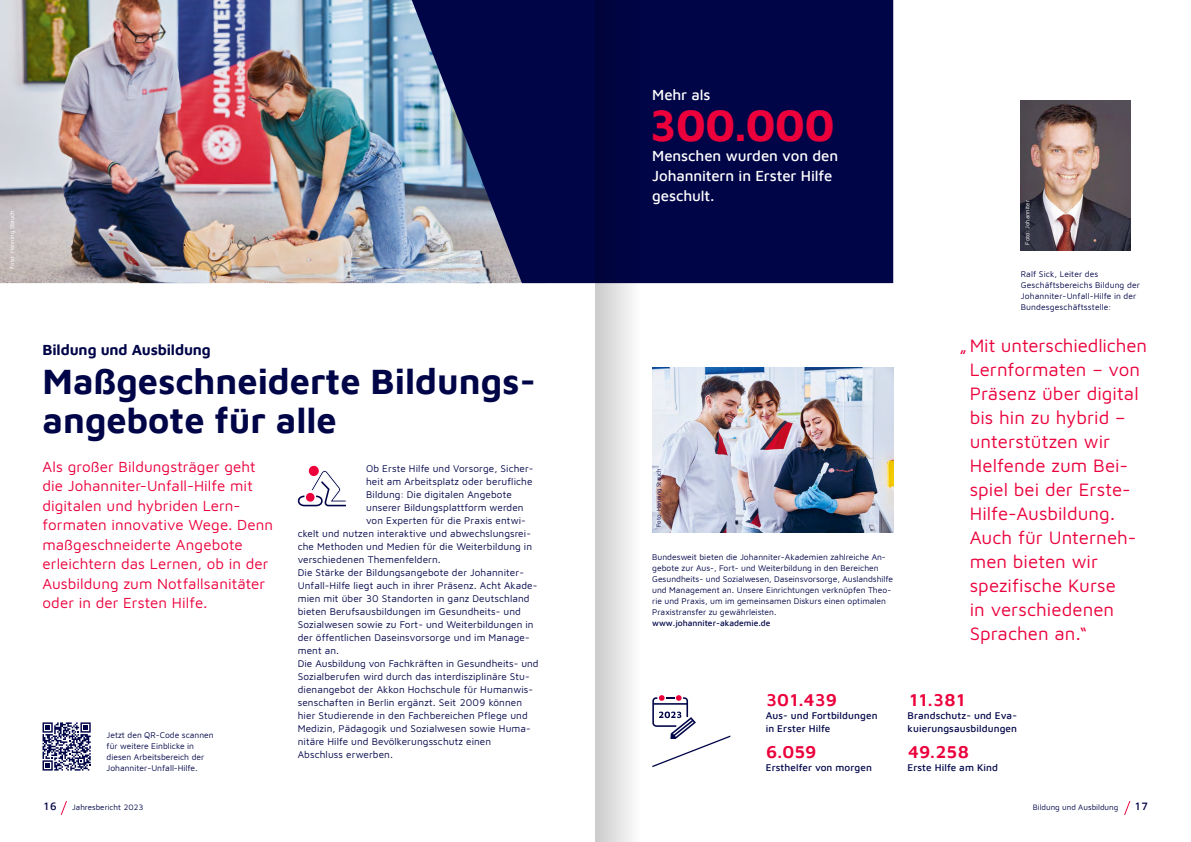
<style>
.page{position:relative;width:1191px;height:842px;background:#fff}
.page>*{position:absolute;margin:0;border:0;box-sizing:border-box;transform-origin:0 0}
.t1{font:700 45px "Maven Johanniter";letter-spacing:-.005em;color:#eb003c}
.t2{font:700 36px/39px "Maven Johanniter";color:#000548}
.t3{font:18.5px/24px "Maven Johanniter";color:#eb003c}
.t4{font:600 18px "Maven Johanniter";letter-spacing:-.04em;color:#eb003c}
.t5{font:15px/19.5px "Maven Johanniter";letter-spacing:.005em;color:#eb003c}
.t6{font:500 15px/20px "Maven Johanniter";letter-spacing:-.005em;color:#fff}
.t7{font:700 15px "Maven Johanniter";letter-spacing:-.01em;color:#000548}
.t8{font:500 11px "Maven Johanniter";color:#000548}
.t9{font:10px "Maven Johanniter";letter-spacing:.01em;color:#000548}
.t10{font:500 10px/13px "Maven Johanniter";letter-spacing:.01em;color:#000548}
.t11{font:8.5px/11px "Maven Johanniter";color:#000548}
.t12{font:500 8.5px "Maven Johanniter";color:#000548}
.t13{font:8px "Maven Johanniter";color:#000548}
.t14{font:6px "Maven Johanniter";color:#fff}
.t15{font:6px "Maven Johanniter";color:#000548}
</style>
<div class="page">
<img style="left:0;top:0;width:412px;height:283px">
<div style="left:309px;top:466px;width:10px;height:10px;background:#eb003c;border-radius:50%"></div>
<svg style="left:297px;top:470px;width:50px;height:37px"></svg>
<svg style="left:663px;top:695px;width:68px;height:68px"></svg>
<svg style="left:412px;top:0;width:482px;height:283px;background:#171d59"></svg>
<img style="left:663px;top:368px;width:230px;height:164px">
<svg style="left:43px;top:722px;width:48px;height:49px"></svg>
<img style="left:1020px;top:100px;width:110px;height:150px">
<svg style="left:1124px;top:801px;width:6px;height:14px"></svg>
<svg style="left:60px;top:801px;width:7px;height:14px"></svg>
<svg style="left:595px;top:0;width:68px;height:842px"></svg>
<p class="t14" style="left:8px;top:269px;width:60px;rotate:-90deg">Foto: Henning Stauch</p>
<h3 class="t7" style="left:43px;top:339px;width:170px">Bildung und Ausbildung</h3>
<h2 class="t2" style="left:43px;top:359px;width:495px">Maßgeschneiderte Bildungs&shy;angebote für alle</h2>
<p class="t5" style="left:43px;top:456px;width:232px">Als großer Bildungsträger geht die Johanniter-Unfall-Hilfe mit digitalen und hybriden Lern&shy;formaten innovative Wege. Denn maßgeschneiderte Angebote erleichtern das Lernen, ob in der<br>Ausbildung zum Notfallsanitäter oder in der Ersten Hilfe.</p>
<p class="t9" style="left:366px;top:461px;width:169px">Ob Erste Hilfe und Vorsorge, Sicher-</p>
<p class="t9" style="left:366px;top:474px;width:168px">heit am Arbeitsplatz oder berufliche</p>
<p class="t9" style="left:366px;top:487px;width:147px">Bildung: Die digitalen Angebote</p>
<p class="t9" style="left:366px;top:500px;width:159px">unserer Bildungsplattform werden</p>
<p class="t9" style="left:366px;top:513px;width:161px">von Experten für die Praxis entwi-</p>
<p class="t9" style="left:298px;top:526px;width:235px">ckelt und nutzen interaktive und abwechslungsrei-</p>
<p class="t9" style="left:298px;top:539px;width:236px">che Methoden und Medien für die Weiterbildung in</p>
<p class="t9" style="left:298px;top:552px;width:145px">verschiedenen Themenfeldern.</p>
<p class="t9" style="left:298px;top:565px;width:228px">Die Stärke der Bildungsangebote der Johanniter-</p>
<p class="t9" style="left:298px;top:578px;width:241px">Unfall-Hilfe liegt auch in ihrer Präsenz. Acht Akade-</p>
<p class="t9" style="left:298px;top:591px;width:233px">mien mit über 30 Standorten in ganz Deutschland</p>
<p class="t9" style="left:298px;top:604px;width:225px">bieten Berufsausbildungen im Gesundheits- und</p>
<p class="t9" style="left:298px;top:617px;width:237px">Sozialwesen sowie zu Fort- und Weiterbildungen in</p>
<p class="t9" style="left:298px;top:630px;width:233px">der öffentlichen Daseinsvorsorge und im Manage-</p>
<p class="t9" style="left:298px;top:643px;width:43px">ment an.</p>
<p class="t9" style="left:298px;top:656px;width:242px">Die Ausbildung von Fachkräften in Gesundheits- und</p>
<p class="t9" style="left:298px;top:669px;width:232px">Sozialberufen wird durch das interdisziplinäre Stu-</p>
<p class="t9" style="left:298px;top:682px;width:237px">dienangebot der Akkon Hochschule für Humanwis-</p>
<p class="t9" style="left:298px;top:695px;width:226px">senschaften in Berlin ergänzt. Seit 2009 können</p>
<p class="t9" style="left:298px;top:708px;width:231px">hier Studierende in den Fachbereichen Pflege und</p>
<p class="t9" style="left:298px;top:721px;width:234px">Medizin, Pädagogik und Sozialwesen sowie Huma-</p>
<p class="t9" style="left:298px;top:734px;width:195px">nitäre Hilfe und Bevölkerungsschutz einen</p>
<p class="t9" style="left:298px;top:747px;width:97px">Abschluss erwerben.</p>
<p class="t11" style="left:106px;top:729px;width:109px">Jetzt den QR-Code scannen für weitere Einblicke in diesen Arbeitsbereich der<br>Johanniter-Unfall-Hilfe.</p>
<h3 class="t6" style="left:652px;top:84px;width:60px">Mehr als</h3>
<h1 class="t1" style="left:648px;top:94px;width:188px">300.000</h1>
<h3 class="t6" style="left:652px;top:145px;width:187px">Menschen wurden von den<br>Johannitern in Erster Hilfe geschult.</h3>
<p class="t15" style="left:654px;top:527px;width:60px;rotate:-90deg">Foto: Henning Stauch</p>
<p class="t11" style="left:652px;top:551px;width:242px">Bundesweit bieten die Johanniter-Akademien zahlreiche An&shy;gebote zur Aus-, Fort- und Weiterbildung in den Bereichen Gesundheits- und Sozialwesen, Daseinsvorsorge, Auslandshilfe und Management an. Unsere Einrichtungen verknüpfen Theo&shy;rie und Praxis, um im gemeinsamen Diskurs einen optimalen Praxistransfer zu gewährleisten.</p>
<p class="t12" style="left:652px;top:617px;width:120px">www.johanniter-akademie.de</p>
<p class="t14" style="left:1023px;top:244px;width:46px;rotate:-90deg">Foto: Johanniter</p>
<p class="t11" style="left:1020px;top:268px;width:121px">Ralf Sick, Leiter des<br>Geschäftsbereichs Bildung der<br>Johanniter-Unfall-Hilfe in der<br>Bundesgeschäftsstelle:</p>
<p class="t3" style="left:969px;top:332px;width:179px;text-indent:-10px">„Mit unterschiedlichen<br>Lernformaten – von<br>Präsenz über digital bis hin zu hybrid – unterstützen wir<br>Helfende zum Bei&shy;spiel bei der Erste-<br>Hilfe-Ausbildung.<br>Auch für Unterneh&shy;men bieten wir spezifische Kurse<br>in verschiedenen<br>Sprachen an.“</p>
<h3 class="t4" style="left:765px;top:687px;width:73px">301.439</h3>
<p class="t10" style="left:765px;top:708px;width:113px">Aus- und Fortbildungen in Erster Hilfe</p>
<h3 class="t4" style="left:765px;top:739px;width:53px">6.059</h3>
<p class="t10" style="left:765px;top:760px;width:108px">Ersthelfer von morgen</p>
<h3 class="t4" style="left:907px;top:687px;width:60px">11.381</h3>
<p class="t10" style="left:907px;top:708px;width:111px">Brandschutz- und Eva&shy;kuierungsausbildungen</p>
<h3 class="t4" style="left:907px;top:739px;width:63px">49.258</h3>
<p class="t10" style="left:907px;top:760px;width:92px">Erste Hilfe am Kind</p>
<p class="t8" style="left:43px;top:798px;width:16px">16</p>
<p class="t13" style="left:72px;top:801px;width:73px">Jahresbericht 2023</p>
<p class="t13" style="left:1032px;top:801px;width:87px">Bildung und Ausbildung</p>
<p class="t8" style="left:1134px;top:798px;width:16px">17</p>
</div>
